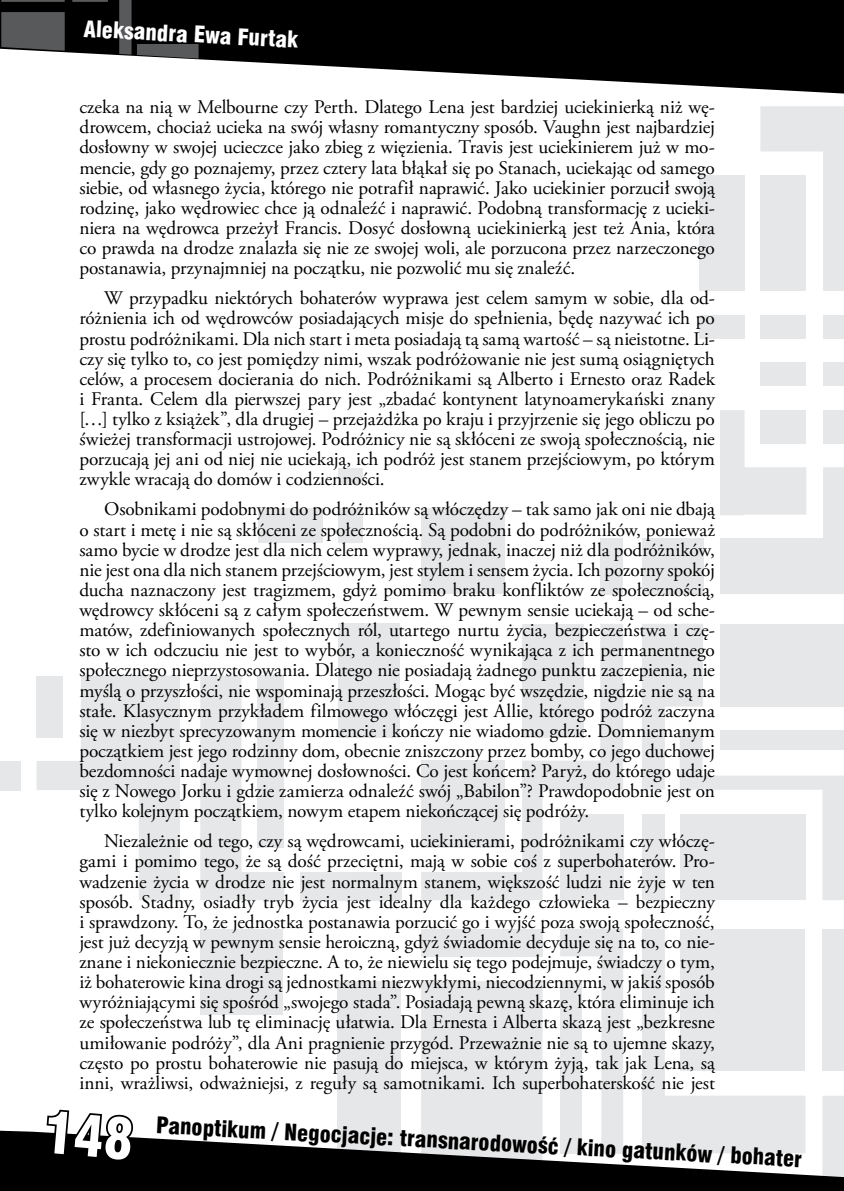
<style>
.page{position:relative;width:844px;height:1191px;background:#fff}
.page>*{position:absolute;margin:0;border:0;box-sizing:border-box;transform-origin:0 0}
.t1{font:21px "Swis 721 Blk Cn PL";color:#000}
.t2{font:21px "Swis 721 Blk Cn PL";color:#fff}
.t3{font:19.25px/20.1px "Adobe Garamond Pro";letter-spacing:-.005em;color:#000;text-align:justify}
</style>
<div class="page">
<div style="left:698px;top:175px;width:46px;height:116px;background:#e6e7e8"></div>
<div style="left:822px;top:315px;width:21px;height:23px;background:#e6e7e8"></div>
<div style="left:760px;top:315px;width:46px;height:23px;background:#e6e7e8"></div>
<div style="left:698px;top:315px;width:46px;height:23px;background:#e6e7e8"></div>
<div style="left:822px;top:362px;width:21px;height:24px;background:#e6e7e8"></div>
<div style="left:760px;top:362px;width:46px;height:24px;background:#e6e7e8"></div>
<div style="left:600px;top:538px;width:23px;height:56px;background:#e6e7e8"></div>
<div style="left:641px;top:538px;width:62px;height:56px;background:#e6e7e8"></div>
<div style="left:300px;top:872px;width:101px;height:28px;background:#e6e7e8"></div>
<div style="left:0;top:761px;width:20px;height:29px;background:#e6e7e8"></div>
<div style="left:338px;top:981px;width:63px;height:210px;background:#e6e7e8"></div>
<div style="left:200px;top:929px;width:83px;height:85px;background:#e6e7e8"></div>
<div style="left:421px;top:508px;width:84px;height:86px;background:#e6e7e8"></div>
<div style="left:258px;top:508px;width:64px;height:34px;background:#e6e7e8"></div>
<div style="left:338px;top:508px;width:25px;height:34px;background:#e6e7e8"></div>
<div style="left:338px;top:468px;width:25px;height:15px;background:#e6e7e8"></div>
<div style="left:338px;top:623px;width:61px;height:114px;background:#e6e7e8"></div>
<svg style="left:760px;top:106px;width:83px;height:185px"></svg>
<svg style="left:642px;top:624px;width:201px;height:276px"></svg>
<svg style="left:421px;top:624px;width:202px;height:276px;fill:#e6e7e8"></svg>
<svg style="left:642px;top:929px;width:201px;height:201px"></svg>
<svg style="left:200px;top:675px;width:84px;height:225px"></svg>
<svg style="left:37px;top:675px;width:143px;height:225px"></svg>
<svg style="left:421px;top:929px;width:202px;height:201px"></svg>
<svg style="left:720px;top:410px;width:123px;height:184px"></svg>
<svg style="left:194px;top:0;width:649px;height:94px;fill:#000"></svg>
<svg style="left:0;top:0;width:198px;height:59px;background:#333334"></svg>
<svg style="left:0;top:1130px;width:843px;height:61px;fill:#000"></svg>
<svg style="left:45px;top:1109px;width:90px;height:55px"></svg>
<p class="t2" style="left:85px;top:15px;width:216px;rotate:3deg">Aleksandra Ewa Furtak</p>
<p class="t3" style="left:79px;top:98px;width:637px">czeka na nią w Melbourne czy Perth. Dlatego Lena jest bardziej uciekinierką niż wę&shy;drowcem, chociaż ucieka na swój własny romantyczny sposób. Vaughn jest najbardziej dosłowny w swojej ucieczce jako zbieg z więzienia. Travis jest uciekinierem już w mo&shy;mencie, gdy go poznajemy, przez cztery lata błąkał się po Stanach, uciekając od samego siebie, od własnego życia, którego nie potrafił naprawić. Jako uciekinier porzucił swoją rodzinę, jako wędrowiec chce ją odnaleźć i naprawić. Podobną transformację z ucieki&shy;niera na wędrowca przeżył Francis. Dosyć dosłowną uciekinierką jest też Ania, która co prawda na drodze znalazła się nie ze swojej woli, ale porzucona przez narzeczonego postanawia, przynajmniej na początku, nie pozwolić mu się znaleźć.</p>
<p class="t3" style="left:79px;top:289px;width:637px;text-indent:25px">W przypadku niektórych bohaterów wyprawa jest celem samym w sobie, dla od&shy;różnienia ich od wędrowców posiadających misje do spełnienia, będę nazywać ich po prostu podróżnikami. Dla nich start i meta posiadają tą samą wartość – są nieistotne. Li&shy;czy się tylko to, co jest pomiędzy nimi, wszak podróżowanie nie jest sumą osiągniętych celów, a procesem docierania do nich. Podróżnikami są Alberto i Ernesto oraz Radek i Franta. Celem dla pierwszej pary jest „zbadać kontynent latynoamerykański znany […] tylko z książek”, dla drugiej – przejażdżka po kraju i przyjrzenie się jego obliczu po świeżej transformacji ustrojowej. Podróżnicy nie są skłóceni ze swoją społecznością, nie porzucają jej ani od niej nie uciekają, ich podróż jest stanem przejściowym, po którym zwykle wracają do domów i codzienności.</p>
<p class="t3" style="left:79px;top:500px;width:637px;text-indent:25px">Osobnikami podobnymi do podróżników są włóczędzy – tak samo jak oni nie dbają o start i metę i nie są skłóceni ze społecznością. Są podobni do podróżników, ponieważ samo bycie w drodze jest dla nich celem wyprawy, jednak, inaczej niż dla podróżników, nie jest ona dla nich stanem przejściowym, jest stylem i sensem życia. Ich pozorny spokój ducha naznaczony jest tragizmem, gdyż pomimo braku konfliktów ze społecznością, wędrowcy skłóceni są z całym społeczeństwem. W pewnym sensie uciekają – od sche&shy;matów, zdefiniowanych społecznych ról, utartego nurtu życia, bezpieczeństwa i czę&shy;sto w ich odczuciu nie jest to wybór, a konieczność wynikająca z ich permanentnego społecznego nieprzystosowania. Dlatego nie posiadają żadnego punktu zaczepienia, nie myślą o przyszłości, nie wspominają przeszłości. Mogąc być wszędzie, nigdzie nie są na stałe. Klasycznym przykładem filmowego włóczęgi jest Allie, którego podróż zaczyna się w niezbyt sprecyzowanym momencie i kończy nie wiadomo gdzie. Domniemanym początkiem jest jego rodzinny dom, obecnie zniszczony przez bomby, co jego duchowej bezdomności nadaje wymownej dosłowności. Co jest końcem? Paryż, do którego udaje się z Nowego Jorku i gdzie zamierza odnaleźć swój „Babilon”? Prawdopodobnie jest on tylko kolejnym początkiem, nowym etapem niekończącej się podróży.</p>
<p class="t3" style="left:79px;top:832px;width:637px;text-indent:25px">Niezależnie od tego, czy są wędrowcami, uciekinierami, podróżnikami czy włóczę&shy;gami i pomimo tego, że są dość przeciętni, mają w sobie coś z superbohaterów. Pro&shy;wadzenie życia w drodze nie jest normalnym stanem, większość ludzi nie żyje w ten sposób. Stadny, osiadły tryb życia jest idealny dla każdego człowieka – bezpieczny i sprawdzony. To, że jednostka postanawia porzucić go i wyjść poza swoją społeczność, jest już decyzją w pewnym sensie heroiczną, gdyż świadomie decyduje się na to, co nie&shy;znane i niekoniecznie bezpieczne. A to, że niewielu się tego podejmuje, świadczy o tym, iż bohaterowie kina drogi są jednostkami niezwykłymi, niecodziennymi, w jakiś sposób wyróżniającymi się spośród „swojego stada”. Posiadają pewną skazę, która eliminuje ich ze społeczeństwa lub tę eliminację ułatwia. Dla Ernesta i Alberta skazą jest „bezkresne umiłowanie podróży”, dla Ani pragnienie przygód. Przeważnie nie są to ujemne skazy, często po prostu bohaterowie nie pasują do miejsca, w którym żyją, tak jak Lena, są inni, wrażliwsi, odważniejsi, z reguły są samotnikami. Ich superbohaterskość nie jest</p>
<p class="t1" style="left:157px;top:1111px;width:648px;rotate:3deg">Panoptikum / Negocjacje: transnarodowość / kino gatunków / bohater</p>
</div>
